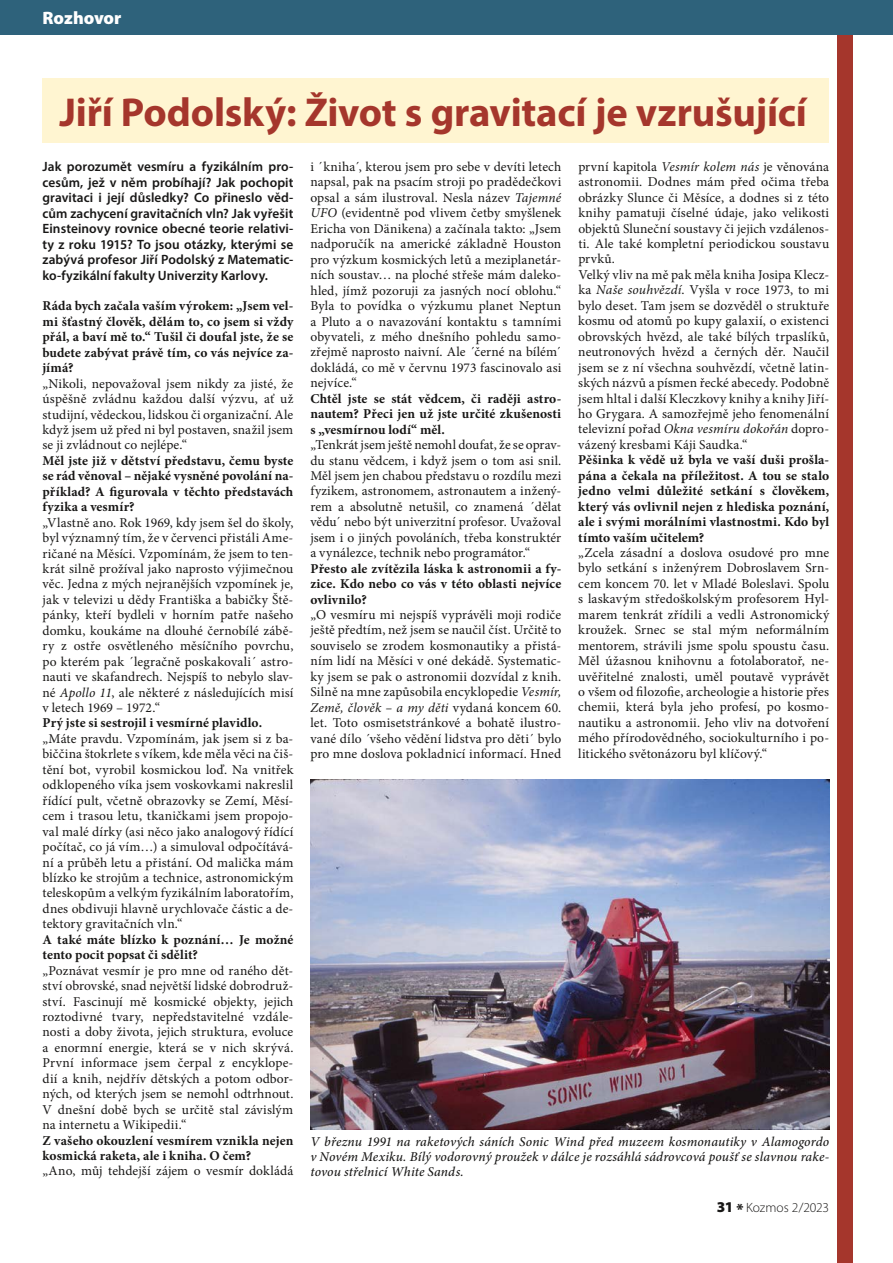
<style>
.page{position:relative;width:893px;height:1263px;background:#fff}
.page>*{position:absolute;margin:0;border:0;box-sizing:border-box;transform-origin:0 0}
.t1{font:700 40.5px "Myriad Pro";letter-spacing:-.005em;color:#a5362c}
.t2{font:900 18px "Myriad Pro";letter-spacing:-.005em;color:#fff}
.t3{font:13.5px/15.5px "Minion Pro";letter-spacing:.01em;color:#181716;text-align:justify}
.t4{font:700 13.5px/15.5px "Minion Pro";letter-spacing:.01em;color:#181716;text-align:justify}
.t5{font:600 13.5px/15.5px "Myriad Pro";letter-spacing:.005em;color:#181716;text-align:justify}
.t6{font:italic 500 13.5px/15px "Minion Pro";letter-spacing:.01em;color:#181716;text-align:justify}
.t7{font:300 13.5px "Myriad Pro";letter-spacing:-.005em;color:#181716}
.s1{font-style:italic}
.s2{font-weight:900;font-size:15px}
</style>
<div class="page">
<div style="left:837px;top:0;width:16px;height:1263px;background:#a5362c"></div>
<div style="left:0;top:0;width:893px;height:34px;background:#2e627b"></div>
<div style="left:43px;top:79px;width:786px;height:64px;background:#fff5d1"></div>
<img style="left:310px;top:779px;width:519px;height:350px">
<h2 class="t2" style="left:43px;top:6px;width:80px">Rozhovor</h2>
<h1 class="t1" style="left:60px;top:86px;width:749px">Jiří Podolský: Život s gravitací je vzrušující</h1>
<p class="t5" style="left:43px;top:159px;width:252px">Jak porozumět vesmíru a fyzikálním pro&shy;cesům, jež v něm probíhají? Jak pochopit gravitaci i její důsledky? Co přineslo věd&shy;cům zachycení gravitačních vln? Jak vyřešit Einsteinovy rovnice obecné teorie relativi&shy;ty z roku 1915? To jsou otázky, kterými se zabývá profesor Jiří Podolský z Matematic&shy;ko-fyzikální fakulty Univerzity Karlovy.</p>
<p class="t4" style="left:43px;top:298px;width:252px">Ráda bych začala vaším výrokem: „Jsem vel&shy;mi šťastný člověk, dělám to, co jsem si vždy přál, a baví mě to.“ Tušil či doufal jste, že se budete zabývat právě tím, co vás nejvíce za&shy;jímá?</p>
<p class="t3" style="left:43px;top:376px;width:252px">„Nikoli, nepovažoval jsem nikdy za jisté, že úspěšně zvládnu každou další výzvu, ať už studijní, vědeckou, lidskou či organizační. Ale když jsem už před ni byl postaven, snažil jsem se ji zvládnout co nejlépe.“</p>
<p class="t4" style="left:43px;top:453px;width:252px">Měl jste již v dětství představu, čemu byste se rád věnoval – nějaké vysněné povolání na&shy;příklad? A figurovala v těchto představách fyzika a vesmír?</p>
<p class="t3" style="left:43px;top:515px;width:252px">„Vlastně ano. Rok 1969, kdy jsem šel do školy, byl významný tím, že v červenci přistáli Ame&shy;ričané na Měsíci. Vzpomínám, že jsem to ten&shy;krát silně prožíval jako naprosto výjimečnou věc. Jedna z mých nejranějších vzpomínek je, jak v televizi u dědy Františka a babičky Ště&shy;pánky, kteří bydleli v horním patře našeho domku, koukáme na dlouhé černobílé zábě&shy;ry z ostře osvětleného měsíčního povrchu, po kterém pak ´legračně poskakovali´ astro&shy;nauti ve skafandrech. Nejspíš to nebylo slav&shy;né <span class="s1">Apollo 11</span>, ale některé z následujících misí v letech 1969 – 1972.“</p>
<p class="t4" style="left:43px;top:715px;width:221px">Prý jste si sestrojil i vesmírné plavidlo.</p>
<p class="t3" style="left:43px;top:731px;width:252px">„Máte pravdu. Vzpomínám, jak jsem si z ba&shy;biččina štokrlete s víkem, kde měla věci na čiš&shy;tění bot, vyrobil kosmickou loď. Na vnitřek odklopeného víka jsem voskovkami nakreslil řídící pult, včetně obrazovky se Zemí, Měsí&shy;cem i trasou letu, tkaničkami jsem propojo&shy;val malé dírky (asi něco jako analogový řídící počítač, co já vím…) a simuloval odpočítává&shy;ní a průběh letu a přistání. Od malička mám blízko ke strojům a technice, astronomickým teleskopům a velkým fyzikálním laboratořím, dnes obdivuji hlavně urychlovače částic a de&shy;tektory gravitačních vln.“</p>
<p class="t4" style="left:43px;top:931px;width:252px">A také máte blízko k poznání… Je možné tento pocit popsat či sdělit?</p>
<p class="t3" style="left:43px;top:963px;width:252px">„Poznávat vesmír je pro mne od raného dět&shy;ství obrovské, snad největší lidské dobrodruž&shy;ství. Fascinují mě kosmické objekty, jejich roztodivné tvary, nepředstavitelné vzdále&shy;nosti a doby života, jejich struktura, evoluce a enormní energie, která se v nich skrývá.<br>První informace jsem čerpal z encyklope&shy;dií a knih, nejdřív dětských a potom odbor&shy;ných, od kterých jsem se nemohl odtrhnout.<br>V dnešní době bych se určitě stal závislým na internetu a Wikipedii.“</p>
<p class="t4" style="left:43px;top:1132px;width:252px">Z vašeho okouzlení vesmírem vznikla nejen kosmická raketa, ale i kniha. O čem?</p>
<p class="t3" style="left:43px;top:1163px;width:252px">„Ano, můj tehdejší zájem o vesmír dokládá</p>
<p class="t3" style="left:310px;top:159px;width:252px">i ´kniha´, kterou jsem pro sebe v devíti letech napsal, pak na psacím stroji po pradědečkovi opsal a sám ilustroval. Nesla název <span class="s1">Tajemné UFO</span> (evidentně pod vlivem četby smyšlenek Ericha von Dänikena) a začínala takto: „Jsem nadporučík na americké základně Houston pro výzkum kosmických letů a meziplanetár&shy;ních soustav… na ploché střeše mám daleko&shy;hled, jímž pozoruji za jasných nocí oblohu.“ Byla to povídka o výzkumu planet Neptun a Pluto a o navazování kontaktu s tamními obyvateli, z mého dnešního pohledu samo&shy;zřejmě naprosto naivní. Ale ´černé na bílém´ dokládá, co mě v červnu 1973 fascinovalo asi nejvíce.“</p>
<p class="t4" style="left:310px;top:390px;width:252px">Chtěl jste se stát vědcem, či raději astro&shy;nautem? Přeci jen už jste určité zkušenosti s „vesmírnou lodí“ měl.</p>
<p class="t3" style="left:310px;top:437px;width:252px">„Tenkrát jsem ještě nemohl doufat, že se oprav&shy;du stanu vědcem, i když jsem o tom asi snil.<br>Měl jsem jen chabou představu o rozdílu mezi fyzikem, astronomem, astronautem a inžený&shy;rem a absolutně netušil, co znamená ´dělat vědu´ nebo být univerzitní profesor. Uvažoval jsem i o jiných povoláních, třeba konstruktér a vynálezce, technik nebo programátor.“</p>
<p class="t4" style="left:310px;top:560px;width:252px">Přesto ale zvítězila láska k astronomii a fy&shy;zice. Kdo nebo co vás v této oblasti nejvíce ovlivnilo?</p>
<p class="t3" style="left:310px;top:607px;width:252px">„O vesmíru mi nejspíš vyprávěli moji rodiče ještě předtím, než jsem se naučil číst. Určitě to souviselo se zrodem kosmonautiky a přistá&shy;ním lidí na Měsíci v oné dekádě. Systematic&shy;ky jsem se pak o astronomii dozvídal z knih.<br>Silně na mne zapůsobila encyklopedie <span class="s1">Vesmír, Země, člověk – a my děti</span> vydaná koncem 60. let. Toto osmisetstránkové a bohatě ilustro&shy;vané dílo ´všeho vědění lidstva pro děti´ bylo pro mne doslova pokladnicí informací. Hned</p>
<p class="t3" style="left:578px;top:159px;width:252px;text-align:left">první kapitola <span class="s1">Vesmír kolem nás</span> je věnována astronomii. Dodnes mám před očima třeba obrázky Slunce či Měsíce, a dodnes si z této knihy pamatuji číselné údaje, jako velikosti objektů Sluneční soustavy či jejich vzdálenos&shy;ti. Ale také kompletní periodickou soustavu prvků.<br>Velký vliv na mě pak měla kniha Josipa Klecz&shy;ka <span class="s1">Naše souhvězdí</span>. Vyšla v roce 1973, to mi bylo deset. Tam jsem se dozvěděl o struktuře kosmu od atomů po kupy galaxií, o existenci obrovských hvězd, ale také bílých trpaslíků, neutronových hvězd a černých děr. Naučil jsem se z ní všechna souhvězdí, včetně latin&shy;ských názvů a písmen řecké abecedy. Podobně jsem hltal i další Kleczkovy knihy a knihy Jiří&shy;ho Grygara. A samozřejmě jeho fenomenální televizní pořad <span class="s1">Okna vesmíru dokořán</span> dopro&shy;vázený kresbami Káji Saudka.“</p>
<p class="t4" style="left:578px;top:452px;width:252px">Pěšinka k vědě už byla ve vaší duši prošla&shy;pána a čekala na příležitost. A tou se stalo jedno velmi důležité setkání s člověkem, který vás ovlivnil nejen z hlediska poznání, ale i svými morálními vlastnostmi. Kdo byl tímto vaším učitelem?</p>
<p class="t3" style="left:578px;top:545px;width:252px">„Zcela zásadní a doslova osudové pro mne bylo setkání s inženýrem Dobroslavem Srn&shy;cem koncem 70. let v Mladé Boleslavi. Spolu s laskavým středoškolským profesorem Hyl&shy;marem tenkrát zřídili a vedli Astronomický kroužek. Srnec se stal mým neformálním mentorem, strávili jsme spolu spoustu času.<br>Měl úžasnou knihovnu a fotolaboratoř, ne&shy;uvěřitelné znalosti, uměl poutavě vyprávět o všem od filozofie, archeologie a historie přes chemii, která byla jeho profesí, po kosmo&shy;nautiku a astronomii. Jeho vliv na dotvoření mého přírodovědného, sociokulturního i po&shy;litického světonázoru byl klíčový.“</p>
<p class="t6" style="left:310px;top:1134px;width:520px">V březnu 1991 na raketových sáních Sonic Wind před muzeem kosmonautiky v Alamogordo v Novém Mexiku. Bílý vodorovný proužek v dálce je rozsáhlá sádrovcová poušť se slavnou rake&shy;tovou střelnicí White Sands.</p>
<p class="t7" style="left:717px;top:1199px;width:114px"><span class="s2">31 *</span> Kozmos 2/2023</p>
</div>
